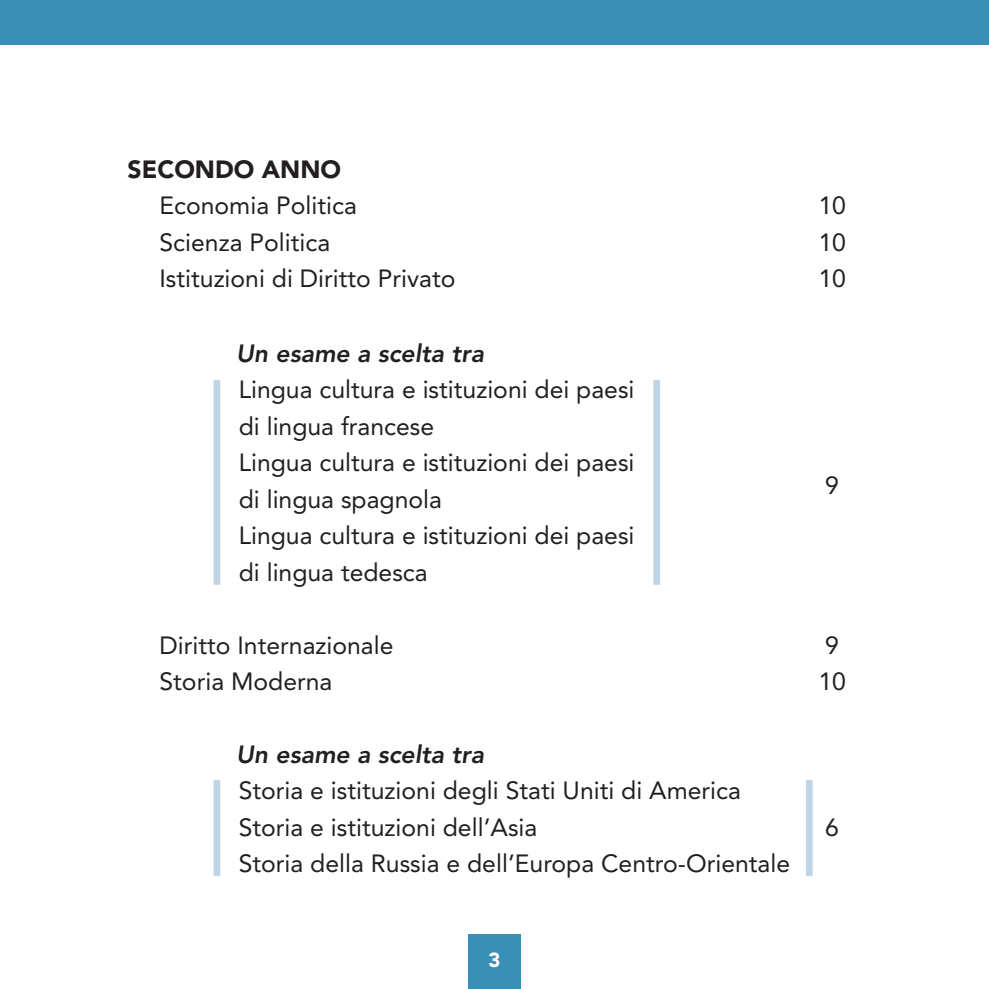
<style>
.page{position:relative;width:989px;height:989px;background:#fff}
.page>*{position:absolute;margin:0;border:0;box-sizing:border-box;transform-origin:0 0}
.t1{font:24.75px/36.4px "Avenir";color:#231f20}
.t2{font:italic 800 24.75px "Avenir";color:#231f20}
.t3{font:900 24.75px "Avenir";color:#231f20}
.t4{font:900 20.25px "Avenir";color:#fff}
</style>
<div class="page">
<div style="left:0;top:0;width:989px;height:45px;background:#398fb6"></div>
<div style="left:468px;top:934px;width:53px;height:55px;background:#398fb6"></div>
<div style="left:213px;top:780px;width:7px;height:96px;background:#bfd4e5"></div>
<div style="left:806px;top:780px;width:6px;height:96px;background:#bfd4e5"></div>
<div style="left:213px;top:380px;width:7px;height:205px;background:#bfd4e5"></div>
<div style="left:653px;top:380px;width:7px;height:205px;background:#bfd4e5"></div>
<p class="t3" style="left:128px;top:148px;width:215px">SECONDO ANNO</p>
<p class="t1" style="left:159px;top:187px;width:199px">Economia Politica</p>
<p class="t1" style="left:818px;top:187px;width:29px">10</p>
<p class="t1" style="left:159px;top:223px;width:172px">Scienza Politica</p>
<p class="t1" style="left:818px;top:223px;width:29px">10</p>
<p class="t1" style="left:159px;top:260px;width:297px">Istituzioni di Diritto Privato</p>
<p class="t1" style="left:818px;top:260px;width:29px">10</p>
<p class="t2" style="left:236px;top:338px;width:249px">Un esame a scelta tra</p>
<p class="t1" style="left:239px;top:371px;width:397px">Lingua cultura e istituzioni dei paesi di lingua francese<br>Lingua cultura e istituzioni dei paesi di lingua spagnola</p>
<p class="t1" style="left:239px;top:516px;width:397px">Lingua cultura e istituzioni dei paesi di lingua tedesca</p>
<p class="t1" style="left:825px;top:466px;width:15px">9</p>
<p class="t1" style="left:159px;top:626px;width:235px">Diritto Internazionale</p>
<p class="t1" style="left:825px;top:626px;width:15px">9</p>
<p class="t1" style="left:159px;top:662px;width:174px">Storia Moderna</p>
<p class="t1" style="left:818px;top:662px;width:29px">10</p>
<p class="t2" style="left:236px;top:739px;width:249px">Un esame a scelta tra</p>
<p class="t1" style="left:239px;top:772px;width:504px">Storia e istituzioni degli Stati Uniti di America<br>Storia e istituzioni dell’Asia</p>
<p class="t1" style="left:239px;top:844px;width:553px">Storia della Russia e dell’Europa Centro-Orientale</p>
<p class="t4" style="left:488px;top:942px;width:13px">3</p>
<p class="t1" style="left:825px;top:808px;width:15px">6</p>
</div>
